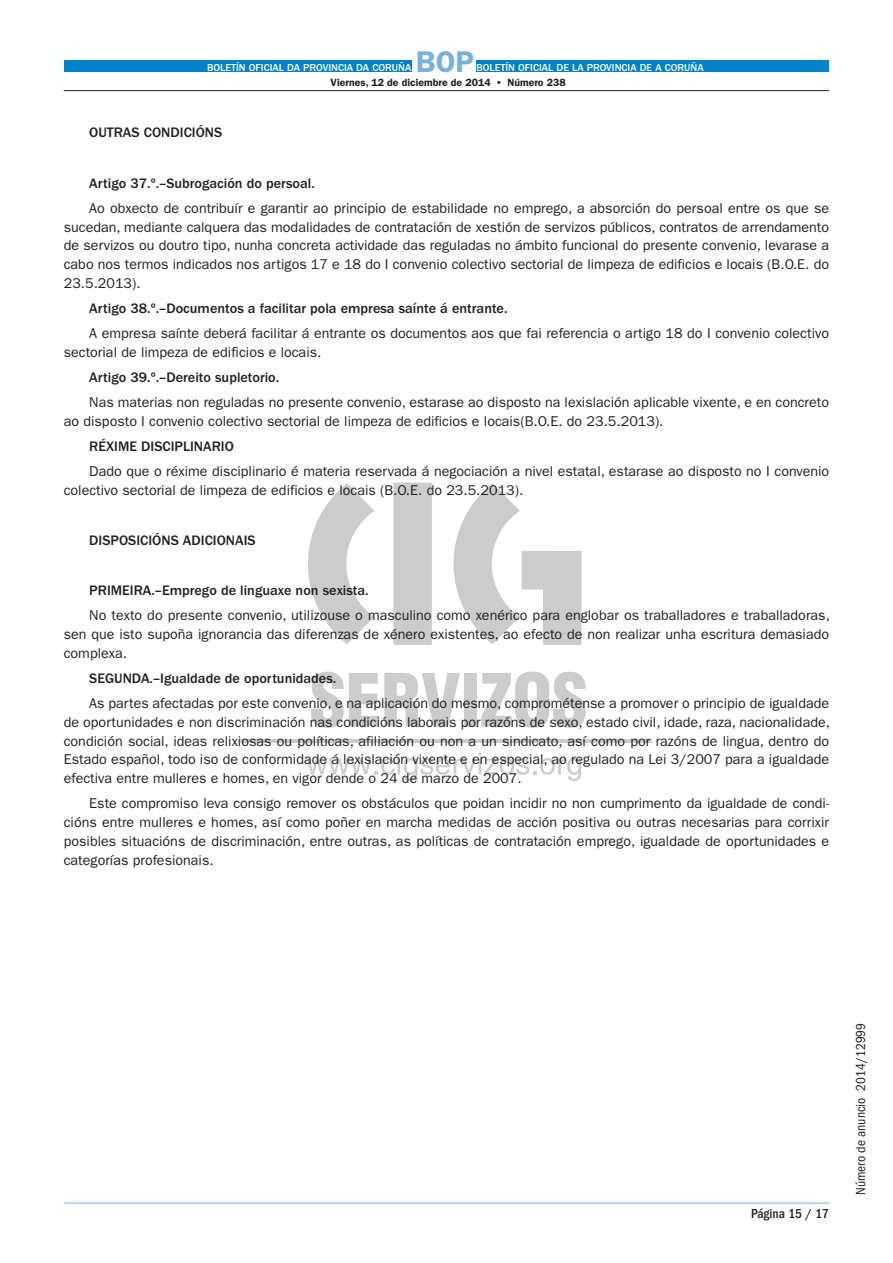
<style>
.page{position:relative;width:893px;height:1263px;background:#fff}
.page>*{position:absolute;margin:0;border:0;box-sizing:border-box;transform-origin:0 0}
.t1{font:600 30px "ITC Franklin Gothic Std";color:#78b1df}
.t2{font:14.25px/18.8px "ITC Franklin Gothic Std";color:#231f20;text-align:justify}
.t3{font:500 14.25px "ITC Franklin Gothic Std";color:#231f20}
.t4{font:condensed 13.5px "ITC Franklin Gothic Std";color:#231f20}
.t5{font:500 condensed 13.5px "ITC Franklin Gothic Std";color:#231f20}
.t6{font:500 10.5px "ITC Franklin Gothic Std";color:#fff}
.t7{font:600 10.5px "ITC Franklin Gothic Std";color:#231f20}
</style>
<div class="page">
<svg style="left:308px;top:483px;width:273px;height:162px"></svg>
<hr style="left:240px;top:739px;width:411px;height:3px;background:#ccc">
<svg style="left:307px;top:752px;width:274px;height:29px"></svg>
<svg style="left:311px;top:672px;width:149px;height:56px"></svg>
<div style="left:464px;top:673px;width:13px;height:53px;background:#ccc"></div>
<svg style="left:481px;top:672px;width:105px;height:56px"></svg>
<div style="left:64px;top:60px;width:347px;height:12px;background:#0081c8"></div>
<div style="left:476px;top:60px;width:353px;height:12px;background:#0081c8"></div>
<hr style="left:64px;top:90px;width:765px;height:1px;background:#231f20">
<hr style="left:64px;top:1203px;width:765px;height:1px;background:#76b1df">
<p class="t6" style="left:207px;top:62px;width:206px">BOLETÍN OFICIAL DA PROVINCIA DA CORUÑA</p>
<h1 class="t1" style="left:416px;top:44px;width:60px">BOP</h1>
<p class="t6" style="left:476px;top:62px;width:229px">BOLETÍN OFICIAL DE LA PROVINCIA DE A CORUÑA</p>
<p class="t7" style="left:330px;top:76px;width:237px">Viernes, 12 de diciembre de 2014 • Número 238</p>
<p class="t3" style="left:89px;top:125px;width:134px">OUTRAS CONDICIÓNS</p>
<p class="t3" style="left:89px;top:175px;width:227px">Artigo 37.º.–Subrogación do persoal.</p>
<p class="t2" style="left:64px;top:199px;width:767px;text-indent:26px">Ao obxecto de contribuír e garantir ao principio de estabilidade no emprego, a absorción do persoal entre os que se sucedan, mediante calquera das modalidades de contratación de xestión de servizos públicos, contratos de arrendamento de servizos ou doutro tipo, nunha concreta actividade das reguladas no ámbito funcional do presente convenio, levarase a cabo nos termos indicados nos artigos 17 e 18 do I convenio colectivo sectorial de limpeza de edificios e locais (B.O.E. do 23.5.2013).</p>
<p class="t3" style="left:89px;top:300px;width:420px">Artigo 38.º.–Documentos a facilitar pola empresa saínte á entrante.</p>
<p class="t2" style="left:64px;top:324px;width:767px;text-indent:26px">A empresa saínte deberá facilitar á entrante os documentos aos que fai referencia o artigo 18 do I convenio colectivo sectorial de limpeza de edificios e locais.</p>
<p class="t3" style="left:89px;top:369px;width:192px">Artigo 39.º.–Dereito supletorio.</p>
<p class="t2" style="left:64px;top:393px;width:767px;text-indent:26px">Nas materias non reguladas no presente convenio, estarase ao disposto na lexislación aplicable vixente, e en concreto ao disposto I convenio colectivo sectorial de limpeza de edificios e locais(B.O.E. do 23.5.2013).</p>
<p class="t3" style="left:89px;top:438px;width:146px">RÉXIME DISCIPLINARIO</p>
<p class="t2" style="left:64px;top:462px;width:767px;text-indent:26px">Dado que o réxime disciplinario é materia reservada á negociación a nivel estatal, estarase ao disposto no I convenio colectivo sectorial de limpeza de edificios e locais (B.O.E. do 23.5.2013).</p>
<p class="t3" style="left:89px;top:532px;width:168px">DISPOSICIÓNS ADICIONAIS</p>
<p class="t3" style="left:89px;top:583px;width:281px">PRIMEIRA.–Emprego de linguaxe non sexista.</p>
<p class="t2" style="left:64px;top:606px;width:768px;text-indent:26px">No texto do presente convenio, utilizouse o masculino como xenérico para englobar os traballadores e traballadoras, sen que isto supoña ignorancia das diferenzas de xénero existentes, ao efecto de non realizar unha escritura demasiado complexa.</p>
<p class="t3" style="left:89px;top:670px;width:249px">SEGUNDA.–Igualdade de oportunidades.</p>
<p class="t2" style="left:64px;top:694px;width:768px;text-indent:26px">As partes afectadas por este convenio, e na aplicación do mesmo, comprométense a promover o principio de igualdade de oportunidades e non discriminación nas condicións laborais por razóns de sexo, estado civil, idade, raza, nacionalidade, condición social, ideas relixiosas ou políticas, afiliación ou non a un sindicato, así como por razóns de lingua, dentro do Estado español, todo iso de conformidade á lexislación vixente e en especial, ao regulado na Lei 3/2007 para a igualdade efectiva entre mulleres e homes, en vigor dende o 24 de marzo de 2007.</p>
<p class="t2" style="left:64px;top:794px;width:767px;text-indent:26px">Este compromiso leva consigo remover os obstáculos que poidan incidir no non cumprimento da igualdade de condi&shy;cións entre mulleres e homes, así como poñer en marcha medidas de acción positiva ou outras necesarias para corrixir posibles situacións de discriminación, entre outras, as políticas de contratación emprego, igualdade de oportunidades e categorías profesionais.</p>
<p class="t5" style="left:751px;top:1206px;width:80px">Página 15 / 17</p>
<p class="t4" style="left:853px;top:1195px;width:174px;rotate:-90deg">Número de anuncio 2014/12999</p>
</div>
